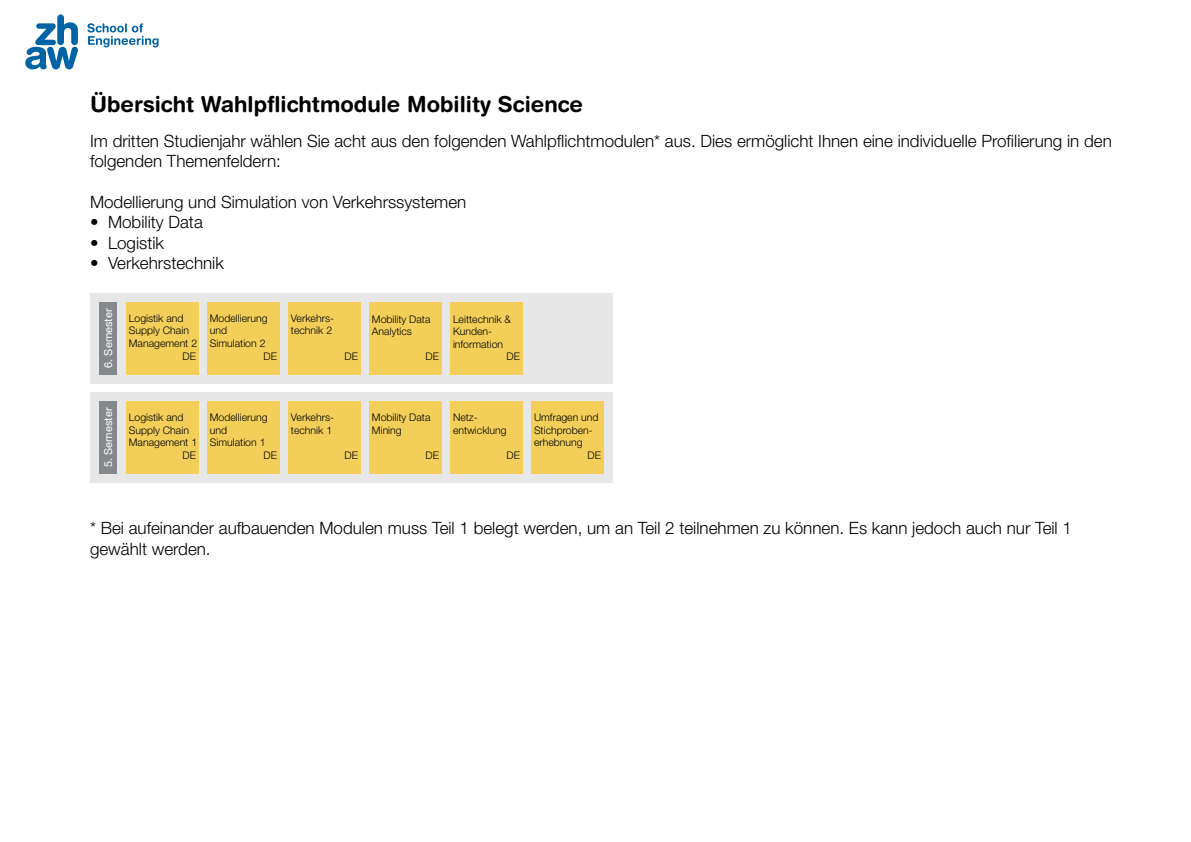
<style>
.page{position:relative;width:1191px;height:842px;background:#fff}
.page>*{position:absolute;margin:0;border:0;box-sizing:border-box;transform-origin:0 0}
.t1{font:700 22px "Helvetica Rounded LT Pro";color:#000}
.t2{font:300 17px/20.4px "Helvetica Neue LT Pro";color:#000}
.t3{font:11px "Helvetica Neue LT Pro";color:#fff}
.t4{font:300 10.5px/12.6px "Helvetica Neue LT Pro";color:#000}
</style>
<div class="page">
<svg style="left:90px;top:393px;width:522px;height:90px;background:#e8e4d6"></svg>
<div style="left:90px;top:293px;width:522px;height:90px;background:#e7e7e8"></div>
<div style="left:126px;top:402px;width:72px;height:72px;background:#f3cf5a"></div>
<div style="left:207px;top:402px;width:72px;height:72px;background:#f3cf5a"></div>
<div style="left:288px;top:402px;width:72px;height:72px;background:#f3cf5a"></div>
<div style="left:369px;top:402px;width:72px;height:72px;background:#f3cf5a"></div>
<div style="left:450px;top:402px;width:72px;height:72px;background:#f3cf5a"></div>
<div style="left:531px;top:402px;width:72px;height:72px;background:#f3cf5a"></div>
<div style="left:288px;top:302px;width:72px;height:72px;background:#f3cf5a"></div>
<div style="left:369px;top:302px;width:72px;height:72px;background:#f3cf5a"></div>
<div style="left:450px;top:302px;width:72px;height:72px;background:#f3cf5a"></div>
<div style="left:207px;top:302px;width:72px;height:72px;background:#f3cf5a"></div>
<div style="left:126px;top:302px;width:72px;height:72px;background:#f3cf5a"></div>
<div style="left:99px;top:302px;width:18px;height:72px;background:#85888c"></div>
<div style="left:99px;top:401px;width:18px;height:72px;background:#85888c"></div>
<svg style="left:25px;top:14px;width:53px;height:55px"></svg>
<svg style="left:87px;top:23px;width:72px;height:24px"></svg>
<p class="t1" style="left:90px;top:91px;width:494px">Übersicht Wahlpflichtmodule Mobility Science</p>
<p class="t2" style="left:90px;top:130px;width:1023px">Im dritten Studienjahr wählen Sie acht aus den folgenden Wahlpflichtmodulen* aus. Dies ermöglicht Ihnen eine individuelle Profilierung in den folgenden Themenfeldern:</p>
<p class="t2" style="left:90px;top:191px;width:378px">Modellierung und Simulation von Verkehrssystemen</p>
<p class="t2" style="left:90px;top:212px;width:114px">• Mobility Data</p>
<p class="t2" style="left:90px;top:232px;width:76px">• Logistik</p>
<p class="t2" style="left:90px;top:252px;width:135px">• Verkehrstechnik</p>
<p class="t3" style="left:101px;top:368px;width:61px;rotate:-90deg">6. Semester</p>
<p class="t3" style="left:101px;top:467px;width:61px;rotate:-90deg">5. Semester</p>
<p class="t4" style="left:129px;top:312px;width:56px">Logistik and</p>
<p class="t4" style="left:129px;top:324px;width:62px">Supply Chain</p>
<p class="t4" style="left:129px;top:337px;width:70px">Management 2</p>
<p class="t4" style="left:182px;top:349px;width:15px">DE</p>
<p class="t4" style="left:210px;top:312px;width:59px">Modellierung</p>
<p class="t4" style="left:210px;top:324px;width:19px">und</p>
<p class="t4" style="left:210px;top:337px;width:57px">Simulation 2</p>
<p class="t4" style="left:263px;top:349px;width:15px">DE</p>
<p class="t4" style="left:291px;top:312px;width:44px">Verkehrs&shy;technik 2</p>
<p class="t4" style="left:344px;top:349px;width:15px">DE</p>
<p class="t4" style="left:372px;top:312px;width:60px">Mobility Data<br>Analytics</p>
<p class="t4" style="left:425px;top:350px;width:15px">DE</p>
<p class="t4" style="left:453px;top:312px;width:59px">Leittechnik &amp;</p>
<p class="t4" style="left:453px;top:325px;width:41px">Kunden-</p>
<p class="t4" style="left:453px;top:337px;width:52px">information</p>
<p class="t4" style="left:506px;top:350px;width:15px">DE</p>
<p class="t4" style="left:129px;top:411px;width:56px">Logistik and</p>
<p class="t4" style="left:129px;top:423px;width:62px">Supply Chain</p>
<p class="t4" style="left:129px;top:436px;width:70px">Management 1</p>
<p class="t4" style="left:182px;top:449px;width:15px">DE</p>
<p class="t4" style="left:210px;top:411px;width:59px">Modellierung</p>
<p class="t4" style="left:210px;top:423px;width:19px">und</p>
<p class="t4" style="left:210px;top:436px;width:57px">Simulation 1</p>
<p class="t4" style="left:263px;top:449px;width:15px">DE</p>
<p class="t4" style="left:291px;top:411px;width:44px">Verkehrs&shy;technik 1</p>
<p class="t4" style="left:344px;top:449px;width:15px">DE</p>
<p class="t4" style="left:372px;top:411px;width:60px">Mobility Data<br>Mining</p>
<p class="t4" style="left:425px;top:449px;width:15px">DE</p>
<p class="t4" style="left:453px;top:411px;width:55px">Netz&shy;entwicklung</p>
<p class="t4" style="left:506px;top:449px;width:15px">DE</p>
<p class="t4" style="left:534px;top:411px;width:66px">Umfragen und</p>
<p class="t4" style="left:534px;top:423px;width:60px">Stichproben-</p>
<p class="t4" style="left:534px;top:436px;width:50px">erhebnung</p>
<p class="t4" style="left:587px;top:449px;width:15px">DE</p>
<p class="t2" style="left:90px;top:518px;width:983px">* Bei aufeinander aufbauenden Modulen muss Teil 1 belegt werden, um an Teil 2 teilnehmen zu können. Es kann jedoch auch nur Teil 1 gewählt werden.</p>
</div>
